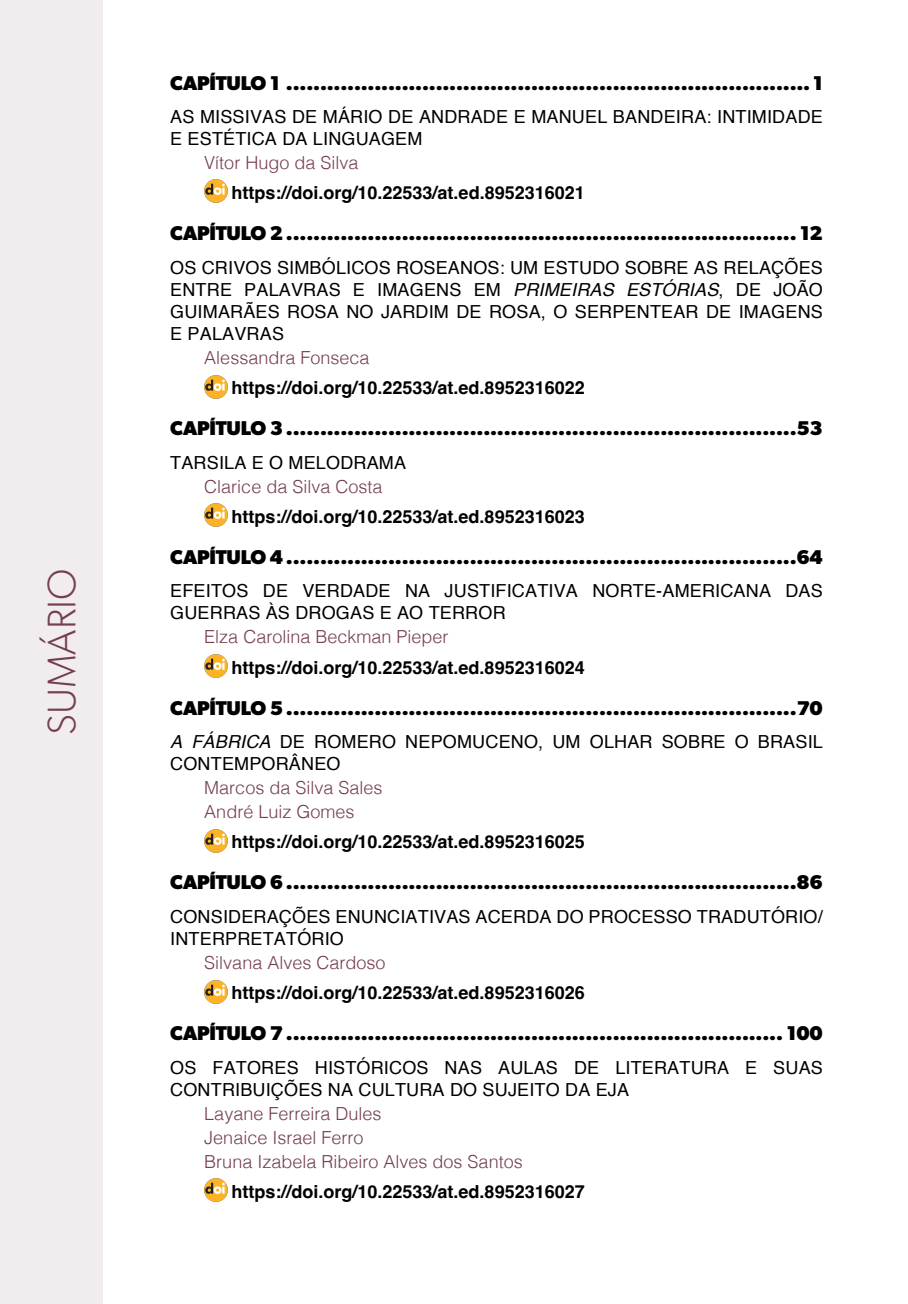
<style>
.page{position:relative;width:908px;height:1304px;background:#fff}
.page>*{position:absolute;margin:0;border:0;box-sizing:border-box;transform-origin:0 0}
.t1{font:300 40px "Gibson";color:#743f4f}
.t2{font:700 20px "Gibson";letter-spacing:-.01em;color:#000}
.t3{font:18px/22px "Helvetica";letter-spacing:.01em;color:#000}
.t4{font:700 18px "Helvetica";color:#000}
.t5{font:300 18px/24px "Helvetica";color:#743f4f}
.s1{font-style:italic}
</style>
<div class="page">
<div style="left:0;top:0;width:103px;height:1304px;background:#f1eced"></div>
<img style="left:204px;top:180px;width:23px;height:23px">
<img style="left:204px;top:375px;width:23px;height:23px">
<img style="left:204px;top:504px;width:23px;height:23px">
<img style="left:204px;top:655px;width:23px;height:23px">
<img style="left:204px;top:829px;width:23px;height:23px">
<img style="left:204px;top:980px;width:23px;height:23px">
<img style="left:204px;top:1179px;width:23px;height:23px">
<h1 class="t1" style="left:37px;top:735px;width:167px;rotate:-90deg">SUMÁRIO</h1>
<p class="t2" style="left:170px;top:71px;width:653px">CAPÍTULO 1 ............................................................................. 1</p>
<p class="t3" style="left:170px;top:106px;width:653px">AS MISSIVAS DE MÁRIO DE ANDRADE E MANUEL BANDEIRA: INTIMIDADE<br>E ESTÉTICA DA LINGUAGEM</p>
<p class="t5" style="left:204px;top:149px;width:156px">Vítor Hugo da Silva</p>
<p class="t4" style="left:231px;top:182px;width:355px">https://doi.org/10.22533/at.ed.8952316021</p>
<p class="t2" style="left:170px;top:222px;width:653px">CAPÍTULO 2 ........................................................................... 12</p>
<p class="t3" style="left:170px;top:257px;width:654px;text-align:justify">OS CRIVOS SIMBÓLICOS ROSEANOS: UM ESTUDO SOBRE AS RELAÇÕES ENTRE PALAVRAS E IMAGENS EM <span class="s1">PRIMEIRAS ESTÓRIAS</span>, DE JOÃO GUIMARÃES ROSA NO JARDIM DE ROSA, O SERPENTEAR DE IMAGENS E PALAVRAS</p>
<p class="t5" style="left:204px;top:344px;width:167px">Alessandra Fonseca</p>
<p class="t4" style="left:231px;top:377px;width:355px">https://doi.org/10.22533/at.ed.8952316022</p>
<p class="t2" style="left:170px;top:416px;width:653px">CAPÍTULO 3 ...........................................................................53</p>
<p class="t3" style="left:170px;top:452px;width:237px">TARSILA E O MELODRAMA</p>
<p class="t5" style="left:204px;top:473px;width:180px">Clarice da Silva Costa</p>
<p class="t4" style="left:231px;top:506px;width:355px">https://doi.org/10.22533/at.ed.8952316023</p>
<p class="t2" style="left:170px;top:545px;width:653px">CAPÍTULO 4 ...........................................................................64</p>
<p class="t3" style="left:170px;top:581px;width:653px">EFEITOS DE VERDADE NA JUSTIFICATIVA NORTE-AMERICANA DAS<br>GUERRAS ÀS DROGAS E AO TERROR</p>
<p class="t5" style="left:204px;top:624px;width:246px">Elza Carolina Beckman Pieper</p>
<p class="t4" style="left:231px;top:656px;width:355px">https://doi.org/10.22533/at.ed.8952316024</p>
<p class="t2" style="left:170px;top:696px;width:653px">CAPÍTULO 5 ...........................................................................70</p>
<p class="t3" style="left:170px;top:731px;width:654px"><span class="s1">A FÁBRICA</span> DE ROMERO NEPOMUCENO, UM OLHAR SOBRE O BRASIL<br>CONTEMPORÂNEO</p>
<p class="t5" style="left:204px;top:774px;width:180px">Marcos da Silva Sales<br>André Luiz Gomes</p>
<p class="t4" style="left:231px;top:831px;width:355px">https://doi.org/10.22533/at.ed.8952316025</p>
<p class="t2" style="left:170px;top:871px;width:653px">CAPÍTULO 6 ...........................................................................86</p>
<p class="t3" style="left:170px;top:906px;width:653px">CONSIDERAÇÕES ENUNCIATIVAS ACERDA DO PROCESSO TRADUTÓRIO/<br>INTERPRETATÓRIO</p>
<p class="t5" style="left:204px;top:949px;width:183px">Silvana Alves Cardoso</p>
<p class="t4" style="left:231px;top:982px;width:355px">https://doi.org/10.22533/at.ed.8952316026</p>
<p class="t2" style="left:170px;top:1021px;width:653px">CAPÍTULO 7 ......................................................................... 100</p>
<p class="t3" style="left:170px;top:1057px;width:653px">OS FATORES HISTÓRICOS NAS AULAS DE LITERATURA E SUAS<br>CONTRIBUIÇÕES NA CULTURA DO SUJEITO DA EJA</p>
<p class="t5" style="left:204px;top:1100px;width:320px">Layane Ferreira Dules<br>Jenaice Israel Ferro<br>Bruna Izabela Ribeiro Alves dos Santos</p>
<p class="t4" style="left:231px;top:1181px;width:355px">https://doi.org/10.22533/at.ed.8952316027</p>
</div>
